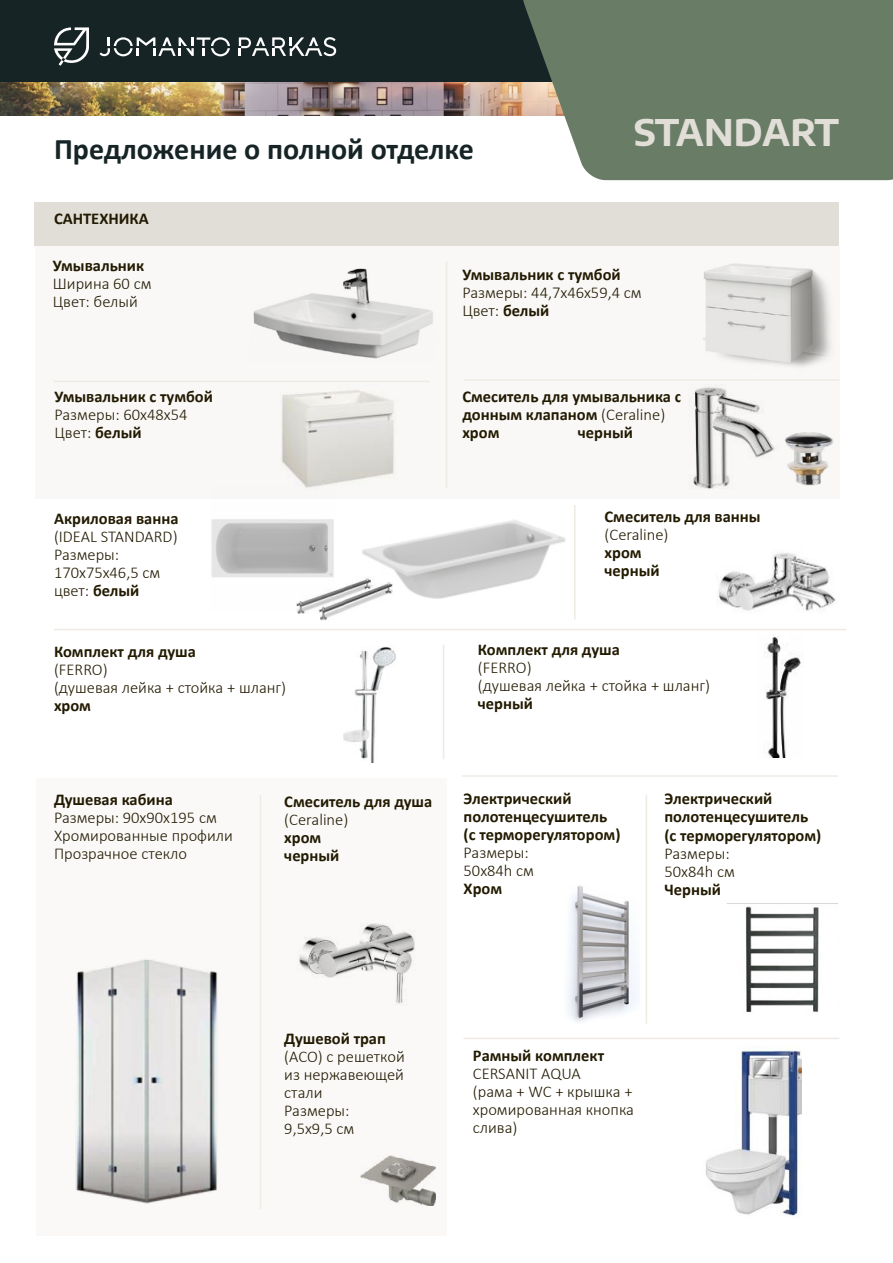
<style>
.page{position:relative;width:893px;height:1263px;background:#fff}
.page>*{position:absolute;margin:0;border:0;box-sizing:border-box;transform-origin:0 0}
.t1{font:700 36px "Encode Sans Semi Expanded";letter-spacing:-.015em;color:#e1ded7}
.t2{font:700 30px "Calibri";color:#162425}
.t3{font:300 16.5px/18px "Calibri";color:#221a01}
.t4{font:700 16.5px/18px "Calibri";color:#221a01}
.s1{font-weight:700}
.s2{font-weight:300}
</style>
<div class="page">
<div style="left:35px;top:202px;width:804px;height:43px;background:#e1ded7"></div>
<img style="left:211px;top:519px;width:123px;height:58px">
<div style="left:35px;top:246px;width:804px;height:253px;background:#f9f8f7"></div>
<div style="left:36px;top:778px;width:410px;height:457px;background:#faf9f8"></div>
<img style="left:568px;top:885px;width:69px;height:137px">
<img style="left:745px;top:906px;width:74px;height:107px">
<img style="left:703px;top:264px;width:128px;height:103px">
<img style="left:785px;top:432px;width:49px;height:54px">
<img style="left:253px;top:268px;width:180px;height:91px">
<img style="left:281px;top:390px;width:114px;height:98px">
<img style="left:691px;top:387px;width:84px;height:102px">
<img style="left:362px;top:520px;width:204px;height:78px">
<img style="left:296px;top:577px;width:97px;height:43px">
<img style="left:717px;top:553px;width:119px;height:58px">
<hr style="left:54px;top:629px;width:792px;height:1px;background:#efeae4">
<hr style="left:54px;top:381px;width:376px;height:1px;background:#efeae4">
<hr style="left:464px;top:379px;width:375px;height:2px;background:#efeae4">
<hr style="left:464px;top:1038px;width:375px;height:1px;background:#efeae4">
<hr style="left:462px;top:775px;width:376px;height:2px;background:#efeae4">
<img style="left:343px;top:647px;width:53px;height:116px">
<img style="left:763px;top:635px;width:41px;height:122px">
<img style="left:75px;top:959px;width:142px;height:245px">
<img style="left:705px;top:1047px;width:96px;height:169px">
<img style="left:360px;top:1155px;width:75px;height:51px">
<img style="left:299px;top:923px;width:116px;height:81px">
<hr style="left:574px;top:505px;width:1px;height:115px;background:#efeae4">
<hr style="left:446px;top:261px;width:1px;height:227px;background:#efeae4">
<hr style="left:443px;top:645px;width:1px;height:114px;background:#efeae4">
<hr style="left:260px;top:795px;width:1px;height:414px;background:#efeae4">
<hr style="left:646px;top:795px;width:1px;height:229px;background:#efeae4">
<img style="left:0;top:81px;width:520px;height:34px">
<div style="left:0;top:0;width:893px;height:81px;background:#162425"></div>
<svg style="left:520px;top:0;width:373px;height:180px;background:#71826e"></svg>
<svg style="left:54px;top:27px;width:35px;height:39px"></svg>
<svg style="left:239px;top:37px;width:97px;height:19px"></svg>
<svg style="left:100px;top:37px;width:130px;height:19px"></svg>
<h2 class="t2" style="left:54px;top:128px;width:422px">Предложение о полной отделке</h2>
<p class="t4" style="left:54px;top:209px;width:96px">САНТЕХНИКА</p>
<h1 class="t1" style="left:634px;top:103px;width:207px">STANDART</h1>
<p class="t4" style="left:53px;top:257px;width:93px">Умывальник</p>
<p class="t3" style="left:53px;top:275px;width:100px">Ширина 60 см<br>Цвет: белый</p>
<p class="t4" style="left:55px;top:387px;width:160px">Умывальник с тумбой</p>
<p class="t3" style="left:55px;top:405px;width:134px">Размеры: 60х48х54<br>Цвет: <span class="s1">белый</span></p>
<p class="t4" style="left:54px;top:510px;width:126px">Акриловая ванна</p>
<p class="t3" style="left:54px;top:528px;width:125px">(IDEAL STANDARD)<br>Размеры:<br>170x75х46,5 см цвет: <span class="s1">белый</span></p>
<p class="t4" style="left:54px;top:643px;width:143px">Комплект для душа</p>
<p class="t3" style="left:54px;top:661px;width:234px">(FERRO)<br>(душевая лейка + стойка + шланг)</p>
<p class="t4" style="left:54px;top:697px;width:39px">хром</p>
<p class="t4" style="left:462px;top:265px;width:160px">Умывальник с тумбой</p>
<p class="t3" style="left:462px;top:283px;width:181px">Размеры: 44,7х46х59,4 см<br>Цвет: <span class="s1">белый</span></p>
<p class="t4" style="left:462px;top:387px;width:221px">Смеситель для умывальника с донным клапаном <span class="s2">(Ceraline) </span>хром</p>
<p class="t4" style="left:578px;top:423px;width:57px">черный</p>
<p class="t4" style="left:605px;top:507px;width:158px">Смеситель для ванны</p>
<p class="t3" style="left:605px;top:525px;width:66px">(Ceraline)</p>
<p class="t4" style="left:605px;top:543px;width:57px">хром черный</p>
<p class="t4" style="left:478px;top:640px;width:143px">Комплект для душа</p>
<p class="t3" style="left:478px;top:659px;width:234px">(FERRO)<br>(душевая лейка + стойка + шланг)</p>
<p class="t4" style="left:478px;top:694px;width:57px">черный</p>
<p class="t4" style="left:54px;top:790px;width:120px">Душевая кабина</p>
<p class="t3" style="left:54px;top:808px;width:180px">Размеры: 90х90х195 см<br>Хромированные профили<br>Прозрачное стекло</p>
<p class="t4" style="left:284px;top:792px;width:149px">Смеситель для душа</p>
<p class="t3" style="left:284px;top:810px;width:66px">(Ceraline)</p>
<p class="t4" style="left:284px;top:828px;width:57px">хром черный</p>
<p class="t4" style="left:464px;top:790px;width:158px">Электрический полотенцесушитель (с терморегулятором)</p>
<p class="t3" style="left:464px;top:844px;width:72px">Размеры:<br>50х84h см</p>
<p class="t4" style="left:464px;top:880px;width:40px">Хром</p>
<p class="t4" style="left:664px;top:790px;width:158px">Электрический полотенцесушитель (с терморегулятором)</p>
<p class="t3" style="left:664px;top:844px;width:72px">Размеры:<br>50х84h см</p>
<p class="t4" style="left:664px;top:880px;width:58px">Черный</p>
<p class="t4" style="left:284px;top:1029px;width:103px">Душевой трап</p>
<p class="t3" style="left:284px;top:1047px;width:122px">(АСО) с решеткой из нержавеющей стали<br>Размеры:<br>9,5х9,5 см</p>
<p class="t4" style="left:473px;top:1046px;width:133px">Рамный комплект</p>
<p class="t3" style="left:473px;top:1064px;width:163px">CERSANIT AQUA<br>(рама + WC + крышка + хромированная кнопка слива)</p>
</div>
